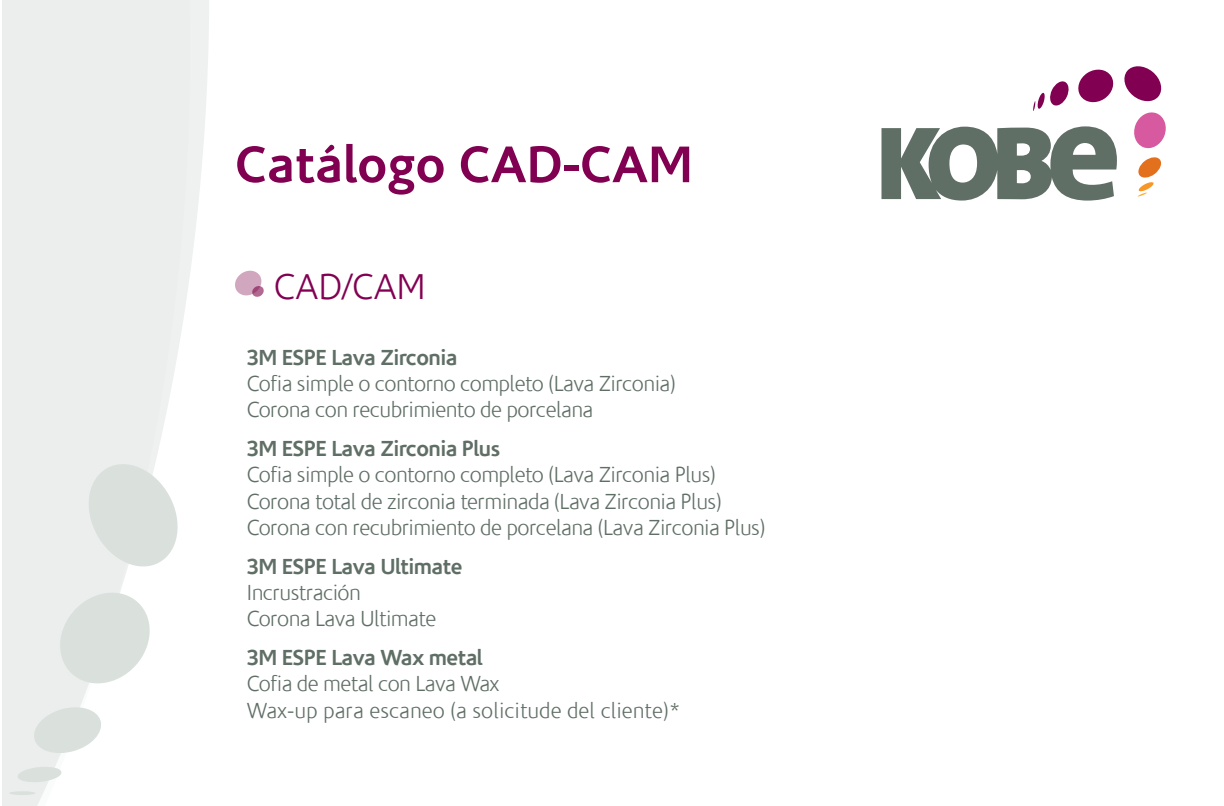
<style>
.page{position:relative;width:1224px;height:806px;background:#fff}
.page>*{position:absolute;margin:0;border:0;box-sizing:border-box;transform-origin:0 0}
.t1{font:700 52.2px "Corisande";color:#820052}
.t2{font:300 36.2px "Corisande";color:#820052}
.t3{font:300 22px/26.4px "Corisande";letter-spacing:-.025em;color:#606f66}
.t4{font:700 22px "Corisande";letter-spacing:-.025em;color:#606f66}
.t5{font:300 22px/26.4px "Corisande";color:#606f66}
</style>
<div class="page">
<svg style="left:190px;top:0;width:19px;height:270px;fill:#eff1f0"></svg>
<svg style="left:3px;top:0;width:187px;height:806px;fill:#ebeeed"></svg>
<hr style="left:9px;top:791px;width:27px;height:4px;background:#dae1dc;border-radius:50%">
<svg style="left:83px;top:457px;width:101px;height:116px"></svg>
<svg style="left:55px;top:587px;width:100px;height:102px"></svg>
<svg style="left:31px;top:704px;width:73px;height:52px"></svg>
<svg style="left:17px;top:766px;width:45px;height:17px"></svg>
<svg style="left:882px;top:126px;width:235px;height:75px"></svg>
<svg style="left:1124px;top:66px;width:38px;height:36px"></svg>
<svg style="left:1134px;top:112px;width:32px;height:37px"></svg>
<svg style="left:1137px;top:157px;width:25px;height:40px"></svg>
<svg style="left:1078px;top:69px;width:36px;height:34px"></svg>
<svg style="left:1033px;top:81px;width:36px;height:30px"></svg>
<svg style="left:235px;top:271px;width:29px;height:26px"></svg>
<h1 class="t1" style="left:235px;top:134px;width:460px">Catálogo CAD-CAM</h1>
<h2 class="t2" style="left:274px;top:268px;width:153px">CAD/CAM</h2>
<p class="t4" style="left:247px;top:345px;width:212px">3M ESPE Lava Zirconia</p>
<p class="t3" style="left:247px;top:371px;width:430px">Cofia simple o contorno completo (Lava Zirconia)<br>Corona con recubrimiento de porcelana</p>
<p class="t4" style="left:247px;top:436px;width:255px">3M ESPE Lava Zirconia Plus</p>
<p class="t3" style="left:247px;top:462px;width:520px">Cofia simple o contorno completo (Lava Zirconia Plus)<br>Corona total de zirconia terminada (Lava Zirconia Plus)<br>Corona con recubrimiento de porcelana (Lava Zirconia Plus)</p>
<p class="t4" style="left:247px;top:554px;width:217px">3M ESPE Lava Ultimate</p>
<p class="t3" style="left:247px;top:580px;width:191px">Incrustración<br>Corona Lava Ultimate</p>
<p class="t4" style="left:247px;top:645px;width:237px">3M ESPE Lava Wax metal</p>
<p class="t5" style="left:247px;top:671px;width:436px">Cofia de metal con Lava Wax<br>Wax-up para escaneo (a solicitude del cliente)*</p>
</div>
